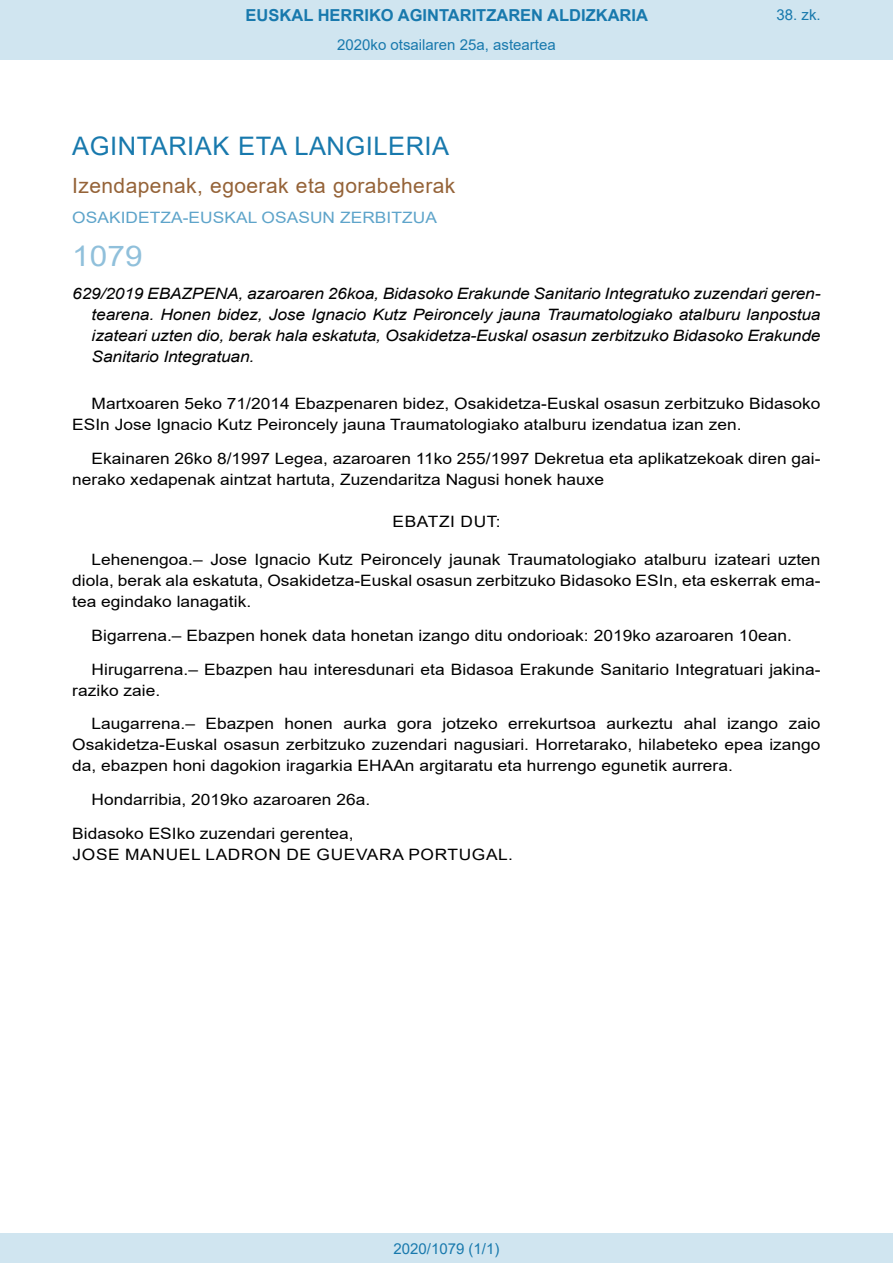
<style>
.page{position:relative;width:893px;height:1263px;background:#fff}
.page>*{position:absolute;margin:0;border:0;box-sizing:border-box;transform-origin:0 0}
.BOPVOrden{font:28.5px "Arial";color:#90c0db;scale:1.11 1}
.BOPVSeccion{font:25.5px "Arial";letter-spacing:.02em;color:#1879ad}
.BOPVSubseccion{font:21px "Arial";letter-spacing:.02em;color:#956338}
.t1{font:700 16.5px "Arial";color:#1879ad}
.BOPVDetalle{font:15.6px/21px "Arial";color:#000;scale:1.11 1}
.BOPVTitulo{font:italic 15.6px/21px "Arial";letter-spacing:-.01em;color:#000;text-align:justify;scale:1.11 1}
.BOPVFirmaNombre{font:15.6px "Arial";letter-spacing:.035em;color:#000;scale:1.11 1}
.BOPVOrganismo{font:15.6px "Arial";letter-spacing:.005em;color:#5ea4ca;scale:1.11 1}
.BOPVFirmaLugFec{font:15.6px "Arial";color:#000;scale:1.11 1}
.BOPVFirmaPuesto{font:15.6px "Arial";color:#000;scale:1.11 1}
.BOPVClave{font:15.6px "Arial";letter-spacing:.035em;color:#000;scale:1.11 1}
.Paginacion_Centro{font:15px "Arial";color:#1879ad}
</style>
<div class="page">
<div style="left:0;top:0;width:893px;height:60px;background:#d0e5f0"></div>
<div style="left:0;top:1233px;width:893px;height:30px;background:#d0e5f0"></div>
<p class="t1" style="left:246px;top:3px;width:404px">EUSKAL HERRIKO AGINTARITZAREN ALDIZKARIA</p>
<p class="Paginacion_Centro" style="left:337px;top:35px;width:220px">2020ko otsailaren 25a, asteartea</p>
<p class="Paginacion_Centro" style="left:776px;top:5px;width:46px">38. zk.</p>
<p class="BOPVSeccion" style="left:72px;top:128px;width:378px">AGINTARIAK ETA LANGILERIA</p>
<p class="BOPVSubseccion" style="left:72px;top:171px;width:385px">Izendapenak, egoerak eta gorabeherak</p>
<p class="BOPVOrganismo" style="left:72px;top:207px;width:330px">OSAKIDETZA-EUSKAL OSASUN ZERBITZUA</p>
<p class="BOPVOrden" style="left:72px;top:236px;width:65px">1079</p>
<p class="BOPVTitulo" style="left:92px;top:284px;width:658px;text-indent:-19px">629/2019 EBAZPENA, azaroaren 26koa, Bidasoko Erakunde Sanitario Integratuko zuzendari geren&shy;tearena. Honen bidez, Jose Ignacio Kutz Peironcely jauna Traumatologiako atalburu lanpostua izateari uzten dio, berak hala eskatuta, Osakidetza-Euskal osasun zerbitzuko Bidasoko Erakunde Sanitario Integratuan.</p>
<p class="BOPVDetalle" style="left:72px;top:393px;width:676px;text-indent:19px">Martxoaren 5eko 71/2014 Ebazpenaren bidez, Osakidetza-Euskal osasun zerbitzuko Bidasoko<br>ESIn Jose Ignacio Kutz Peironcely jauna Traumatologiako atalburu izendatua izan zen.</p>
<p class="BOPVDetalle" style="left:72px;top:448px;width:676px;text-indent:19px">Ekainaren 26ko 8/1997 Legea, azaroaren 11ko 255/1997 Dekretua eta aplikatzekoak diren gai&shy;nerako xedapenak aintzat hartuta, Zuzendaritza Nagusi honek hauxe</p>
<p class="BOPVClave" style="left:393px;top:511px;width:99px">EBATZI DUT:</p>
<p class="BOPVDetalle" style="left:72px;top:549px;width:676px;text-align:justify;text-indent:19px">Lehenengoa.– Jose Ignacio Kutz Peironcely jaunak Traumatologiako atalburu izateari uzten diola, berak ala eskatuta, Osakidetza-Euskal osasun zerbitzuko Bidasoko ESIn, eta eskerrak ema&shy;tea egindako lanagatik.</p>
<p class="BOPVDetalle" style="left:92px;top:625px;width:632px">Bigarrena.– Ebazpen honek data honetan izango ditu ondorioak: 2019ko azaroaren 10ean.</p>
<p class="BOPVDetalle" style="left:72px;top:658px;width:676px;text-indent:19px">Hirugarrena.– Ebazpen hau interesdunari eta Bidasoa Erakunde Sanitario Integratuari jakina&shy;raziko zaie.</p>
<p class="BOPVDetalle" style="left:72px;top:713px;width:676px;text-align:justify;text-indent:19px">Laugarrena.– Ebazpen honen aurka gora jotzeko errekurtsoa aurkeztu ahal izango zaio Osakidetza-Euskal osasun zerbitzuko zuzendari nagusiari. Horretarako, hilabeteko epea izango da, ebazpen honi dagokion iragarkia EHAAn argitaratu eta hurrengo egunetik aurrera.</p>
<p class="BOPVFirmaLugFec" style="left:92px;top:789px;width:252px">Hondarribia, 2019ko azaroaren 26a.</p>
<p class="BOPVFirmaPuesto" style="left:72px;top:822px;width:255px">Bidasoko ESIko zuzendari gerentea,</p>
<p class="BOPVFirmaNombre" style="left:73px;top:843px;width:398px">JOSE MANUEL LADRON DE GUEVARA PORTUGAL.</p>
<p class="Paginacion_Centro" style="left:393px;top:1238px;width:107px">2020/1079 (1/1)</p>
</div>
